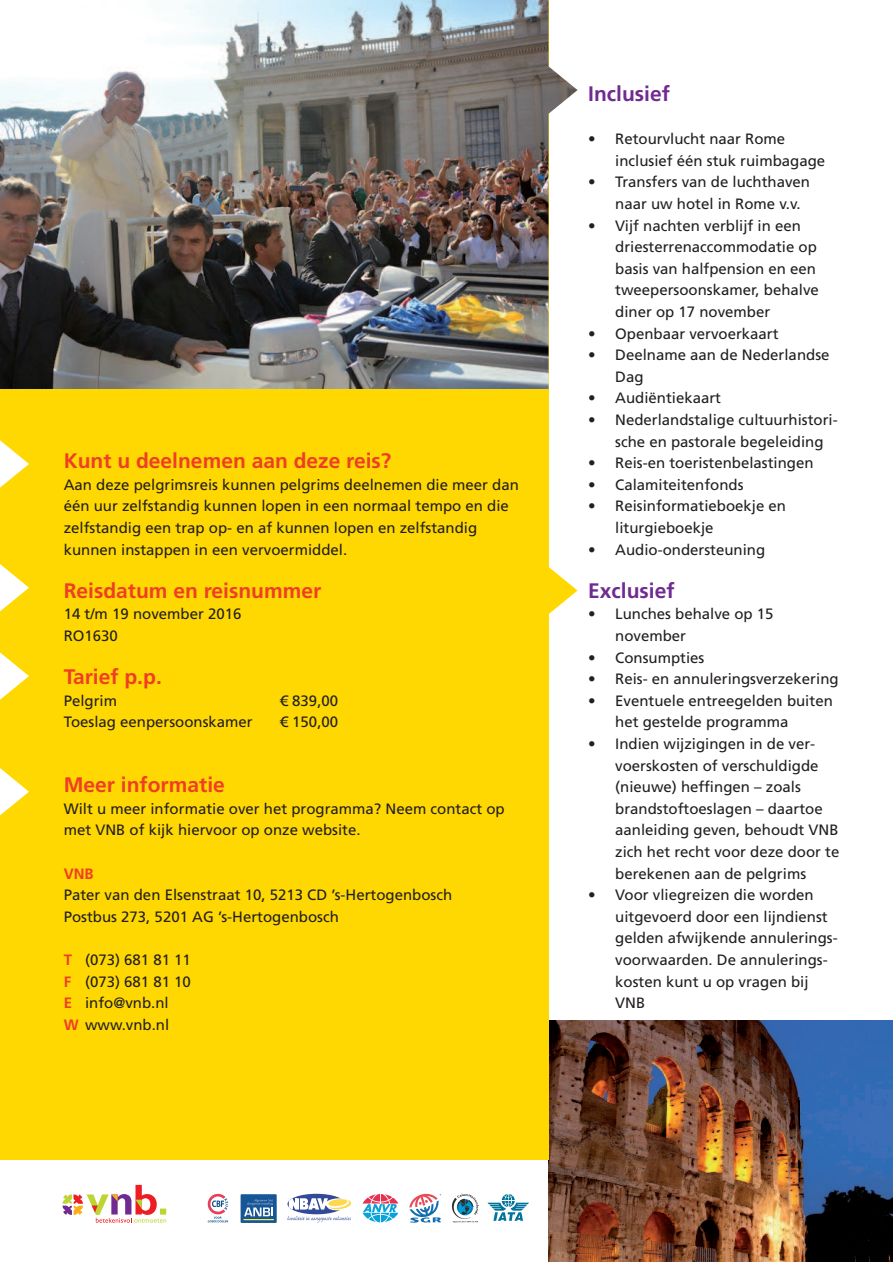
<style>
.page{position:relative;width:893px;height:1263px;background:#fff}
.page>*{position:absolute;margin:0;border:0;box-sizing:border-box;transform-origin:0 0}
.t1{font:700 21px "Frutiger LT";color:#ef3e25}
.t2{font:700 21px "Frutiger LT";color:#702b91}
.t3{font:15px/21.6px "Frutiger LT";color:#231f20}
.t4{font:700 15px "Frutiger LT";color:#ef3e25}
.s1{font-weight:700;color:#ef3e25}
</style>
<div class="page">
<img style="left:549px;top:1020px;width:344px;height:242px">
<div style="left:0;top:0;width:549px;height:1159px;background:#ffd801"></div>
<img style="left:0;top:0;width:578px;height:388px">
<svg style="left:549px;top:567px;width:29px;height:47px"></svg>
<svg style="left:0;top:768px;width:29px;height:48px"></svg>
<svg style="left:0;top:440px;width:29px;height:48px"></svg>
<svg style="left:452px;top:1193px;width:27px;height:29px"></svg>
<svg style="left:409px;top:1193px;width:32px;height:30px"></svg>
<svg style="left:363px;top:1194px;width:35px;height:28px"></svg>
<div style="left:287px;top:1194px;width:58px;height:20px;background:#314998;border-radius:50%"></div>
<svg style="left:287px;top:1198px;width:64px;height:24px"></svg>
<svg style="left:487px;top:1194px;width:42px;height:27px"></svg>
<div style="left:241px;top:1194px;width:36px;height:29px;background:#165596"></div>
<svg style="left:244px;top:1199px;width:29px;height:17px"></svg>
<hr style="left:243px;top:1219px;width:31px;height:1px;background:#fbea39">
<svg style="left:208px;top:1193px;width:20px;height:29px"></svg>
<svg style="left:63px;top:1185px;width:103px;height:38px"></svg>
<svg style="left:0;top:564px;width:29px;height:48px"></svg>
<svg style="left:0;top:652px;width:29px;height:48px"></svg>
<h1 class="t1" style="left:64px;top:448px;width:329px">Kunt u deelnemen aan deze reis?</h1>
<p class="t3" style="left:64px;top:474px;width:457px">Aan deze pelgrimsreis kunnen pelgrims deelnemen die meer dan één uur zelfstandig kunnen lopen in een normaal tempo en die zelfstandig een trap op- en af kunnen lopen en zelfstandig kunnen instappen in een vervoermiddel.</p>
<h1 class="t1" style="left:64px;top:578px;width:259px">Reisdatum en reisnummer</h1>
<p class="t3" style="left:64px;top:603px;width:179px">14 t/m 19 november 2016<br>RO1630</p>
<h1 class="t1" style="left:64px;top:664px;width:100px">Tarief p.p.</h1>
<p class="t3" style="left:64px;top:690px;width:55px">Pelgrim</p>
<p class="t3" style="left:280px;top:690px;width:60px">€ 839,00</p>
<p class="t3" style="left:64px;top:711px;width:190px">Toeslag eenpersoonskamer</p>
<p class="t3" style="left:280px;top:711px;width:60px">€ 150,00</p>
<h1 class="t1" style="left:64px;top:772px;width:163px">Meer informatie</h1>
<p class="t3" style="left:64px;top:798px;width:442px">Wilt u meer informatie over het programma? Neem contact op met VNB of kijk hiervoor op onze website.</p>
<p class="t4" style="left:64px;top:864px;width:31px">VNB</p>
<p class="t3" style="left:64px;top:884px;width:390px">Pater van den Elsenstraat 10, 5213 CD ’s-Hertogenbosch<br>Postbus 273, 5201 AG ’s-Hertogenbosch</p>
<p class="t3" style="left:64px;top:949px;width:129px"><span class="s1">T</span> (073) 681 81 11<br><span class="s1">F</span> (073) 681 81 10<br><span class="s1">E</span> info@vnb.nl<br><span class="s1">W</span> www.vnb.nl</p>
<h1 class="t2" style="left:588px;top:81px;width:83px">Inclusief</h1>
<p class="t3" style="left:615px;top:128px;width:212px;text-indent:-27px">• Retourvlucht naar Rome inclusief één stuk ruimbagage</p>
<p class="t3" style="left:615px;top:171px;width:196px;text-indent:-27px">• Transfers van de luchthaven naar uw hotel in Rome v.v.</p>
<p class="t3" style="left:615px;top:215px;width:205px;text-indent:-27px">• Vijf nachten verblijf in een driesterrenaccommodatie op basis van halfpension en een tweepersoonskamer, behalve diner op 17 november</p>
<p class="t3" style="left:588px;top:323px;width:192px">• Openbaar vervoerkaart</p>
<p class="t3" style="left:615px;top:344px;width:216px;text-indent:-27px">• Deelname aan de Nederlandse<br>Dag</p>
<p class="t3" style="left:588px;top:387px;width:134px">• Audiëntiekaart</p>
<p class="t3" style="left:615px;top:409px;width:224px;text-indent:-27px">• Nederlandstalige cultuurhistori&shy;sche en pastorale begeleiding</p>
<p class="t3" style="left:588px;top:452px;width:227px">• Reis-en toeristenbelastingen</p>
<p class="t3" style="left:588px;top:474px;width:157px">• Calamiteitenfonds</p>
<p class="t3" style="left:615px;top:495px;width:172px;text-indent:-27px">• Reisinformatieboekje en liturgieboekje</p>
<p class="t3" style="left:588px;top:539px;width:178px">• Audio-ondersteuning</p>
<h1 class="t2" style="left:588px;top:578px;width:88px">Exclusief</h1>
<p class="t3" style="left:615px;top:603px;width:160px;text-indent:-27px">• Lunches behalve op 15 november</p>
<p class="t3" style="left:588px;top:647px;width:118px">• Consumpties</p>
<p class="t3" style="left:588px;top:668px;width:252px">• Reis- en annuleringsverzekering</p>
<p class="t3" style="left:615px;top:690px;width:219px;text-indent:-27px">• Eventuele entreegelden buiten het gestelde programma</p>
<p class="t3" style="left:615px;top:733px;width:226px;text-indent:-27px">• Indien wijzigingen in de ver&shy;voerskosten of verschuldigde (nieuwe) heffingen – zoals brandstoftoeslagen – daartoe aanleiding geven, behoudt VNB zich het recht voor deze door te berekenen aan de pelgrims</p>
<p class="t3" style="left:615px;top:884px;width:224px;text-indent:-27px">• Voor vliegreizen die worden uitgevoerd door een lijndienst gelden afwijkende annulerings&shy;voorwaarden. De annulerings&shy;kosten kunt u op vragen bij<br>VNB</p>
</div>
